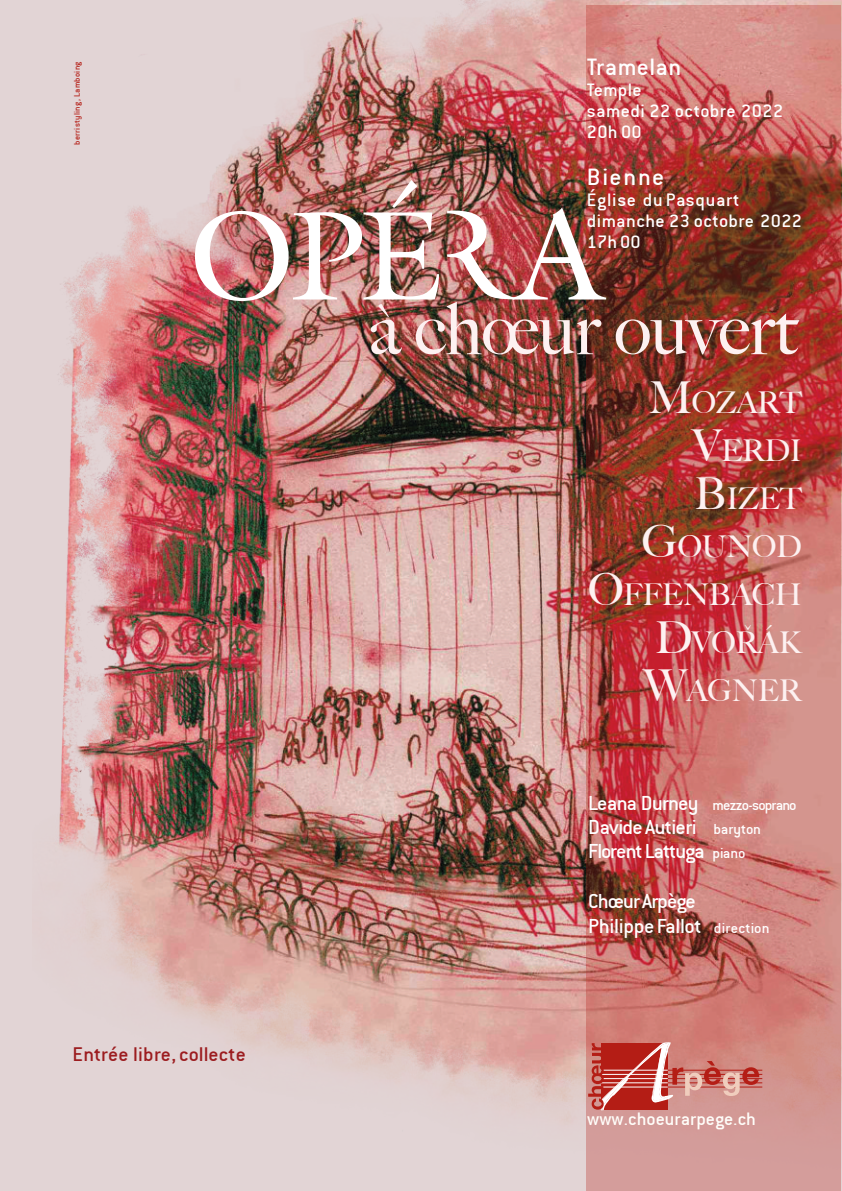
<style>
.page{position:relative;width:842px;height:1191px;background:#e2d4d5}
.page>*{position:absolute;margin:0;border:0;box-sizing:border-box;transform-origin:0 0}
.t1{font:500 72px "Big Caslon";letter-spacing:-.01em;color:#fdf1f1}
.t2{font:500 30px/48px "Big Caslon";letter-spacing:-.01em;color:#fdf1f1;text-align:right}
.t3{font:26.3px "Conduit ITC";letter-spacing:.02em;color:#fff}
.t4{font:22.5px/24px "Conduit ITC";letter-spacing:-.04em;color:#fff}
.t5{font:22.5px/25.5px "Conduit ITC";letter-spacing:-.02em;color:#fff}
.t6{font:22px "Conduit ITC";letter-spacing:.01em;color:#9c1c1f}
.t7{font:20px/21px "Conduit ITC";letter-spacing:.02em;color:#fff}
.t8{font:20px "Conduit ITC";color:#fffefa}
.t9{font:16px "Conduit ITC";letter-spacing:-.05em;color:#fff}
.t10{font:9px "Conduit ITC";letter-spacing:.035em;color:#b41d15}
.s1{font-size:44px}
.s2{font-size:22.5px}
.s3{font-size:16px}
</style>
<div class="page">
<img style="left:58px;top:0;width:784px;height:1122px">
<img style="left:586px;top:5px;width:255px;height:1186px">
<img style="left:195px;top:180px;width:244px;height:121px">
<img style="left:447px;top:208px;width:159px;height:92px">
<hr style="left:631px;top:1074px;width:131px;height:1px;background:#b41d15">
<hr style="left:626px;top:1078px;width:136px;height:1px;background:#b41d15">
<hr style="left:634px;top:1070px;width:128px;height:1px;background:#b41d15">
<hr style="left:622px;top:1083px;width:140px;height:1px;background:#b41d15">
<hr style="left:617px;top:1087px;width:145px;height:1px;background:#b41d15">
<svg style="left:588px;top:1042px;width:172px;height:68px"></svg>
<p class="t10" style="left:72px;top:145px;width:85px;rotate:-90deg">berristyling, Lamboing</p>
<h3 class="t3" style="left:587px;top:52px;width:96px">Tramelan</h3>
<p class="t7" style="left:587px;top:79px;width:198px">Temple<br>samedi 22 octobre 2022<br>20h 00</p>
<h3 class="t3" style="left:587px;top:162px;width:79px">Bienne</h3>
<p class="t7" style="left:587px;top:189px;width:217px">Église du Pasquart dimanche 23 octobre 2022<br>17h 00</p>
<h1 class="t1" style="left:368px;top:302px;width:431px">à chœur ouvert</h1>
<h2 class="t2" style="left:588px;top:381px;width:215px"><span class="s1">M</span>OZART<br><span class="s1">V</span>ERDI<br><span class="s1">B</span>IZET<br><span class="s1">G</span>OUNOD<br><span class="s1">O</span>FFENBACH<br><span class="s1">D</span>VOŘÁK<br><span class="s1">W</span>AGNER</h2>
<p class="t6" style="left:73px;top:1041px;width:175px">Entrée libre, collecte</p>
<p class="t9" style="left:588px;top:796px;width:210px"><span class="s2">Leana Durney</span> mezzo-soprano</p>
<p class="t4" style="left:588px;top:815px;width:174px">DavideAutieri <span class="s3">baryton<br></span>Florent Lattuga <span class="s3">piano</span></p>
<p class="t5" style="left:588px;top:888px;width:183px">Chœur Arpège<br>PhilippeFallot <span class="s3">direction</span></p>
<p class="t8" style="left:587px;top:1108px;width:170px">www.choeurarpege.ch</p>
</div>
